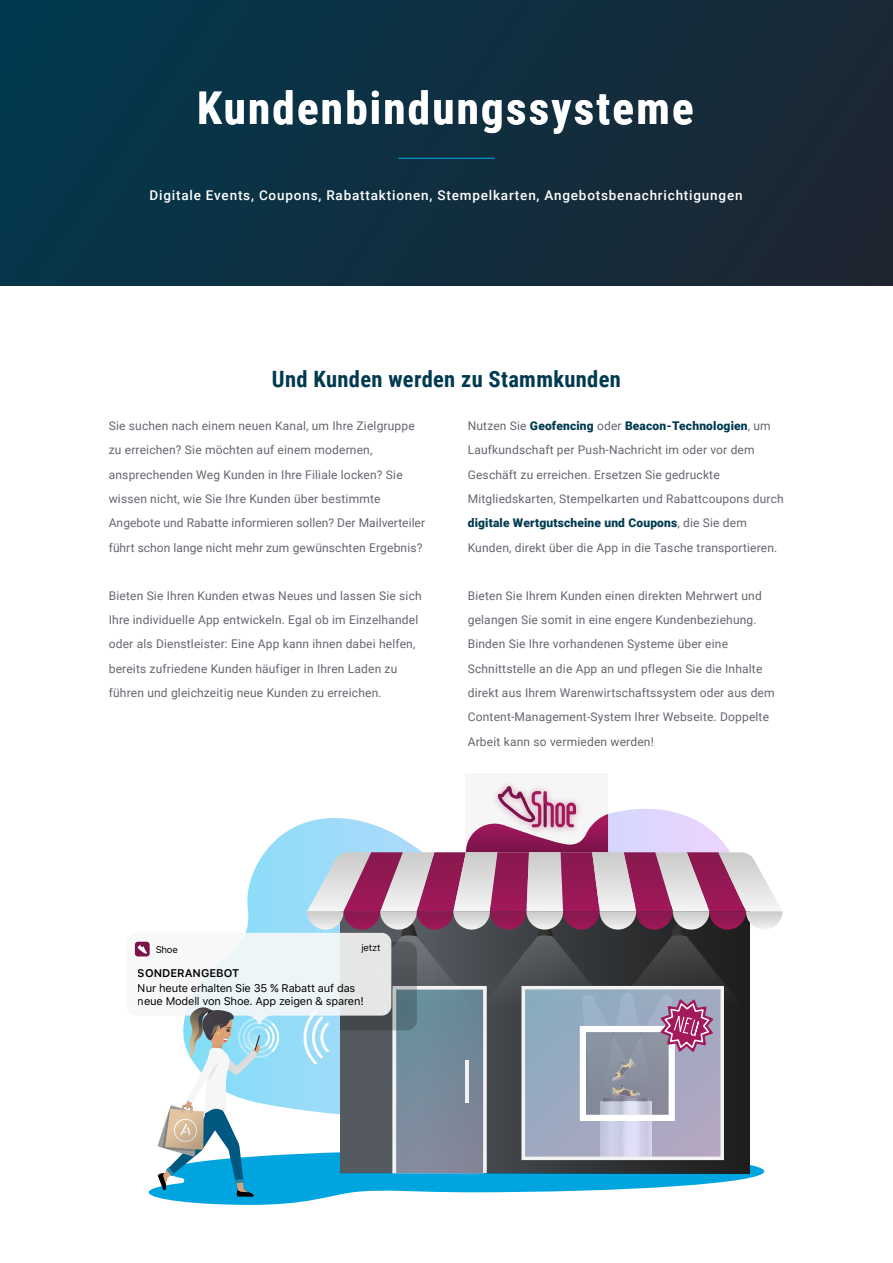
<style>
.page{position:relative;width:893px;height:1263px;background:#fff}
.page>*{position:absolute;margin:0;border:0;box-sizing:border-box;transform-origin:0 0}
.t1{font:700 45px "Roboto Condensed";letter-spacing:.05em;color:#fff}
.t2{font:700 22.5px "Roboto Condensed";letter-spacing:.015em;color:#003a51}
.t3{font:500 13.5px "Roboto";letter-spacing:.06em;color:#fff}
.t4{font:12px/24.3px "Roboto";letter-spacing:.015em;color:#67646e}
.t5{font:11.1px/13.4px "SF Pro Text";letter-spacing:-.015em;color:#000}
.t6{font:600 11.1px "SF Pro Text";color:#000}
.t7{font:9.6px "SF Pro Text";letter-spacing:-.025em;color:#000}
.s1{font-weight:900;color:#003a51}
</style>
<div class="page">
<div style="left:466px;top:773px;width:142px;height:79px;background:#f6f6f6"></div>
<svg style="left:134px;top:786px;width:649px;height:419px"></svg>
<div style="left:0;top:0;width:893px;height:285px;background:linear-gradient(to right,#03374d,#1c2733)"></div>
<hr style="left:398px;top:158px;width:97px;height:1px;background:#00a5e0">
<h1 class="t1" style="left:197px;top:82px;width:498px">Kundenbindungssysteme</h1>
<p class="t3" style="left:149px;top:187px;width:595px">Digitale Events, Coupons, Rabattaktionen, Stempelkarten, Angebotsbenachrichtigungen</p>
<h2 class="t2" style="left:272px;top:366px;width:350px">Und Kunden werden zu Stammkunden</h2>
<p class="t4" style="left:468px;top:414px;width:318px">Nutzen Sie <span class="s1">Geofencing</span> oder <span class="s1">Beacon-Technologien</span>, um Laufkundschaft per Push-Nachricht im oder vor dem Geschäft zu erreichen. Ersetzen Sie gedruckte Mitgliedskarten, Stempelkarten und Rabattcoupons durch <span class="s1">digitale Wertgutscheine und Coupons</span>, die Sie dem Kunden, direkt über die App in die Tasche transportieren.</p>
<p class="t4" style="left:468px;top:584px;width:308px">Bieten Sie Ihrem Kunden einen direkten Mehrwert und gelangen Sie somit in eine engere Kundenbeziehung.<br>Binden Sie Ihre vorhandenen Systeme über eine Schnittstelle an die App an und pflegen Sie die Inhalte direkt aus Ihrem Warenwirtschaftssystem oder aus dem Content-Management-System Ihrer Webseite. Doppelte Arbeit kann so vermieden werden!</p>
<p class="t4" style="left:109px;top:414px;width:318px">Sie suchen nach einem neuen Kanal, um Ihre Zielgruppe zu erreichen? Sie möchten auf einem modernen, ansprechenden Weg Kunden in Ihre Filiale locken? Sie wissen nicht, wie Sie Ihre Kunden über bestimmte Angebote und Rabatte informieren sollen? Der Mailverteiler führt schon lange nicht mehr zum gewünschten Ergebnis?</p>
<p class="t4" style="left:109px;top:584px;width:314px">Bieten Sie Ihren Kunden etwas Neues und lassen Sie sich Ihre individuelle App entwickeln. Egal ob im Einzelhandel oder als Dienstleister: Eine App kann ihnen dabei helfen, bereits zufriedene Kunden häufiger in Ihren Laden zu führen und gleichzeitig neue Kunden zu erreichen.</p>
<p class="t7" style="left:156px;top:942px;width:24px">Shoe</p>
<p class="t7" style="left:361px;top:941px;width:21px">jetzt</p>
<p class="t6" style="left:138px;top:965px;width:103px">SONDERANGEBOT</p>
<p class="t5" style="left:138px;top:982px;width:228px">Nur heute erhalten Sie 35 % Rabatt auf das neue Modell von Shoe. App zeigen &amp; sparen!</p>
</div>
